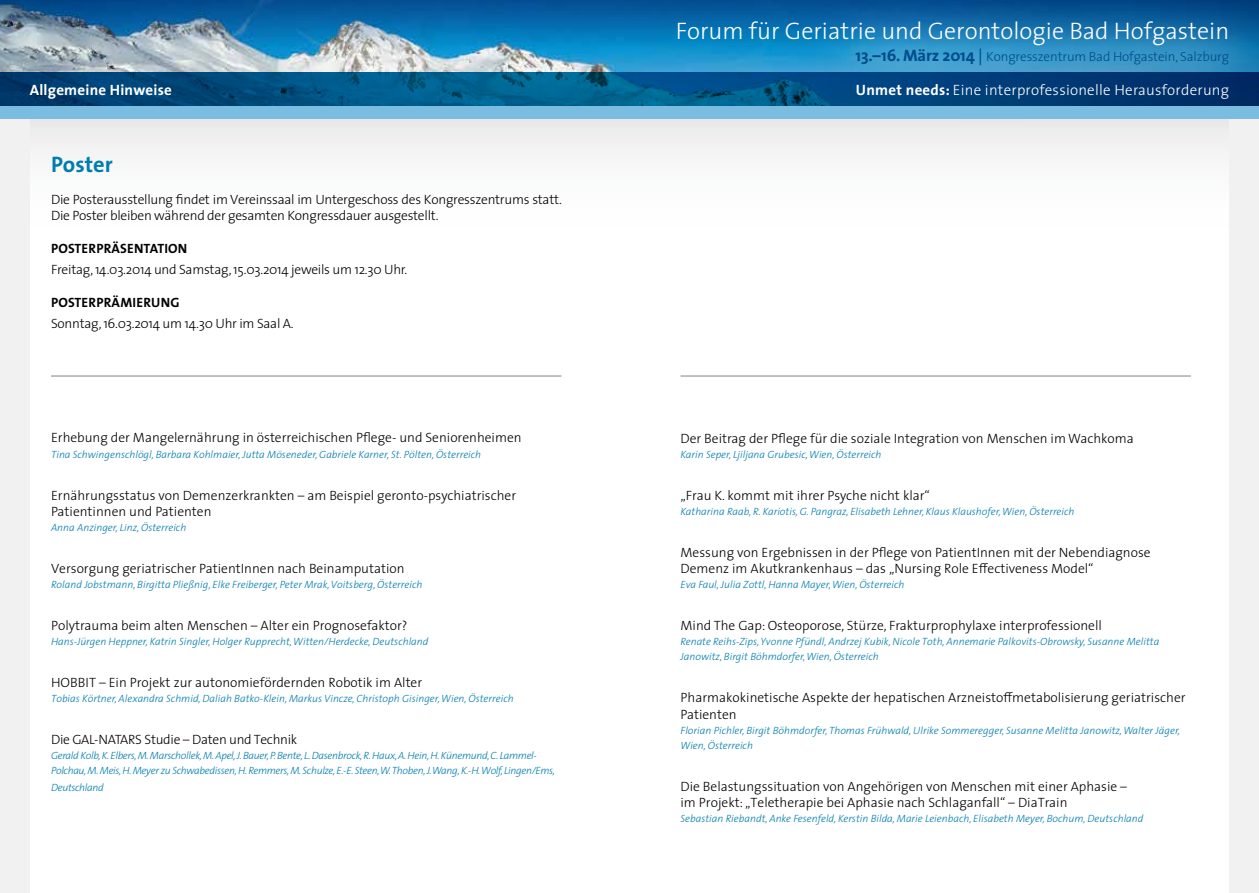
<style>
.page{position:relative;width:1259px;height:893px;background:#fff}
.page>*{position:absolute;margin:0;border:0;box-sizing:border-box;transform-origin:0 0}
.t1{font:300 24px "The Sans";color:#fff}
.t2{font:700 22.5px "The Sans";color:#007dae}
.t3{font:300 15px "The Sans";letter-spacing:.015em;color:#fff}
.t4{font:700 15px "The Sans";letter-spacing:.015em;color:#fff}
.t5{font:300 13.5px/16.5px "The Sans";color:#000}
.t6{font:300 13.5px/16.5px "The Sans";letter-spacing:-.02em;color:#000}
.t7{font:700 13.5px "The Sans";letter-spacing:.015em;color:#000}
.t8{font:300 13.2px "The Sans";letter-spacing:-.01em;color:#004b8c}
.t9{font:italic 300 10.5px/15px "The Sans";color:#007dae}
.t10{font:italic 300 10.5px/15px "The Sans";letter-spacing:-.03em;color:#007dae}
.s1{font-weight:700}
.s2{font-weight:700;font-size:16.5px}
.s3{font-weight:400;font-size:16.5px}
</style>
<div class="page">
<div style="left:0;top:119px;width:1259px;height:183px;background:linear-gradient(to bottom,#f0f1f1,#fff)"></div>
<img style="left:0;top:47px;width:799px;height:25px">
<div style="left:799px;top:0;width:460px;height:123px;background:#7bbde1;opacity:.85"></div>
<svg style="left:0;top:72px;width:1259px;height:34px;background:#004a7e"></svg>
<svg style="left:0;top:0;width:1259px;height:47px;background:#1b6fa8"></svg>
<div style="left:0;top:106px;width:1259px;height:13px;background:#7bbde1"></div>
<div style="left:1229px;top:119px;width:30px;height:774px;background:#f1f1f2"></div>
<div style="left:0;top:119px;width:30px;height:774px;background:#f1f1f2"></div>
<hr style="left:51px;top:376px;width:510px;height:1px;background:#808285">
<hr style="left:680px;top:376px;width:511px;height:1px;background:#808285">
<h3 class="t4" style="left:30px;top:77px;width:144px">Allgemeine Hinweise</h3>
<h2 class="t2" style="left:51px;top:146px;width:63px">Poster</h2>
<p class="t6" style="left:51px;top:190px;width:512px">Die Posterausstellung findet im Vereinssaal im Untergeschoss des Kongresszentrums statt.<br>Die Poster bleiben während der gesamten Kongressdauer ausgestellt.</p>
<p class="t7" style="left:51px;top:237px;width:138px">Posterpräsentation</p>
<p class="t6" style="left:51px;top:261px;width:358px">Freitag, 14.03.2014 und Samstag, 15.03.2014 jeweils um 12.30 Uhr.</p>
<p class="t7" style="left:51px;top:291px;width:130px">Posterprämierung</p>
<p class="t6" style="left:51px;top:314px;width:244px">Sonntag, 16.03.2014 um 14.30 Uhr im Saal A.</p>
<p class="t5" style="left:51px;top:429px;width:472px">Erhebung der Mangelernährung in österreichischen Pflege- und Seniorenheimen</p>
<p class="t9" style="left:51px;top:446px;width:432px">Tina Schwingenschlögl, Barbara Kohlmaier, Jutta Möseneder, Gabriele Karner, St. Pölten, Österreich</p>
<p class="t5" style="left:51px;top:486px;width:466px">Ernährungsstatus von Demenzerkrankten – am Beispiel geronto-psychiatrischer<br>Patientinnen und Patienten</p>
<p class="t9" style="left:51px;top:520px;width:137px">Anna Anzinger, Linz, Österreich</p>
<p class="t5" style="left:51px;top:560px;width:355px">Versorgung geriatrischer PatientInnen nach Beinamputation</p>
<p class="t9" style="left:51px;top:577px;width:373px">Roland Jobstmann, Birgitta Pließnig, Elke Freiberger, Peter Mrak, Voitsberg, Österreich</p>
<p class="t5" style="left:51px;top:617px;width:358px">Polytrauma beim alten Menschen – Alter ein Prognosefaktor?</p>
<p class="t9" style="left:51px;top:634px;width:379px">Hans-Jürgen Heppner, Katrin Singler, Holger Rupprecht, Witten/Herdecke, Deutschland</p>
<p class="t5" style="left:51px;top:674px;width:373px">HOBBIT – Ein Projekt zur autonomiefördernden Robotik im Alter</p>
<p class="t9" style="left:51px;top:691px;width:464px">Tobias Körtner, Alexandra Schmid, Daliah Batko-Klein, Markus Vincze, Christoph Gisinger, Wien, Österreich</p>
<p class="t6" style="left:51px;top:731px;width:248px">Die GAL-NATARS Studie – Daten und Technik</p>
<p class="t10" style="left:51px;top:748px;width:505px">Gerald Kolb, K. Elbers, M. Marschollek, M. Apel, J. Bauer, P. Bente, L. Dasenbrock, R. Haux, A. Hein, H. Künemund, C. Lammel-<br>Polchau, M. Meis, H. Meyer zu Schwabedissen, H. Remmers, M. Schulze, E.-E. Steen,W. Thoben, J. Wang, K.-H. Wolf, Lingen/Ems,</p>
<p class="t10" style="left:51px;top:779px;width:54px">Deutschland</p>
<h1 class="t1" style="left:676px;top:11px;width:555px">Forum für Geriatrie und Gerontologie Bad Hofgastein</h1>
<h3 class="t3" style="left:856px;top:77px;width:375px"><span class="s1">Unmet needs:</span> Eine interprofessionelle Herausforderung</h3>
<p class="t8" style="left:855px;top:46px;width:375px"><span class="s2">13.–16. März 2014</span> <span class="s3">|</span> Kongresszentrum Bad Hofgastein, Salzburg</p>
<p class="t5" style="left:680px;top:430px;width:455px">Der Beitrag der Pflege für die soziale Integration von Menschen im Wachkoma</p>
<p class="t9" style="left:680px;top:446px;width:202px">Karin Seper, Ljiljana Grubesic, Wien, Österreich</p>
<p class="t5" style="left:680px;top:487px;width:251px">„Frau K. kommt mit ihrer Psyche nicht klar“</p>
<p class="t9" style="left:680px;top:503px;width:395px">Katharina Raab, R. Kariotis, G. Pangraz, Elisabeth Lehner, Klaus Klaushofer, Wien, Österreich</p>
<p class="t5" style="left:680px;top:544px;width:472px">Messung von Ergebnissen in der Pflege von PatientInnen mit der Nebendiagnose<br>Demenz im Akutkrankenhaus – das „Nursing Role Effectiveness Model“</p>
<p class="t9" style="left:680px;top:577px;width:225px">Eva Faul, Julia Zottl, Hanna Mayer, Wien, Österreich</p>
<p class="t5" style="left:680px;top:617px;width:423px">Mind The Gap: Osteoporose, Stürze, Frakturprophylaxe interprofessionell</p>
<p class="t9" style="left:680px;top:634px;width:480px">Renate Reihs-Zips, Yvonne Pfündl, Andrzej Kubik, Nicole Toth, Annemarie Palkovits-Obrowsky, Susanne Melitta<br>Janowitz, Birgit Böhmdorfer, Wien, Österreich</p>
<p class="t5" style="left:680px;top:689px;width:506px">Pharmakokinetische Aspekte der hepatischen Arzneistoffmetabolisierung geriatrischer<br>Patienten</p>
<p class="t9" style="left:680px;top:722px;width:501px">Florian Pichler, Birgit Böhmdorfer, Thomas Frühwald, Ulrike Sommeregger, Susanne Melitta Janowitz, Walter Jäger,<br>Wien, Österreich</p>
<p class="t5" style="left:680px;top:778px;width:448px">Die Belastungssituation von Angehörigen von Menschen mit einer Aphasie – im Projekt: „Teletherapie bei Aphasie nach Schlaganfall“ – DiaTrain</p>
<p class="t9" style="left:680px;top:811px;width:464px">Sebastian Riebandt, Anke Fesenfeld, Kerstin Bilda, Marie Leienbach, Elisabeth Meyer, Bochum, Deutschland</p>
</div>
